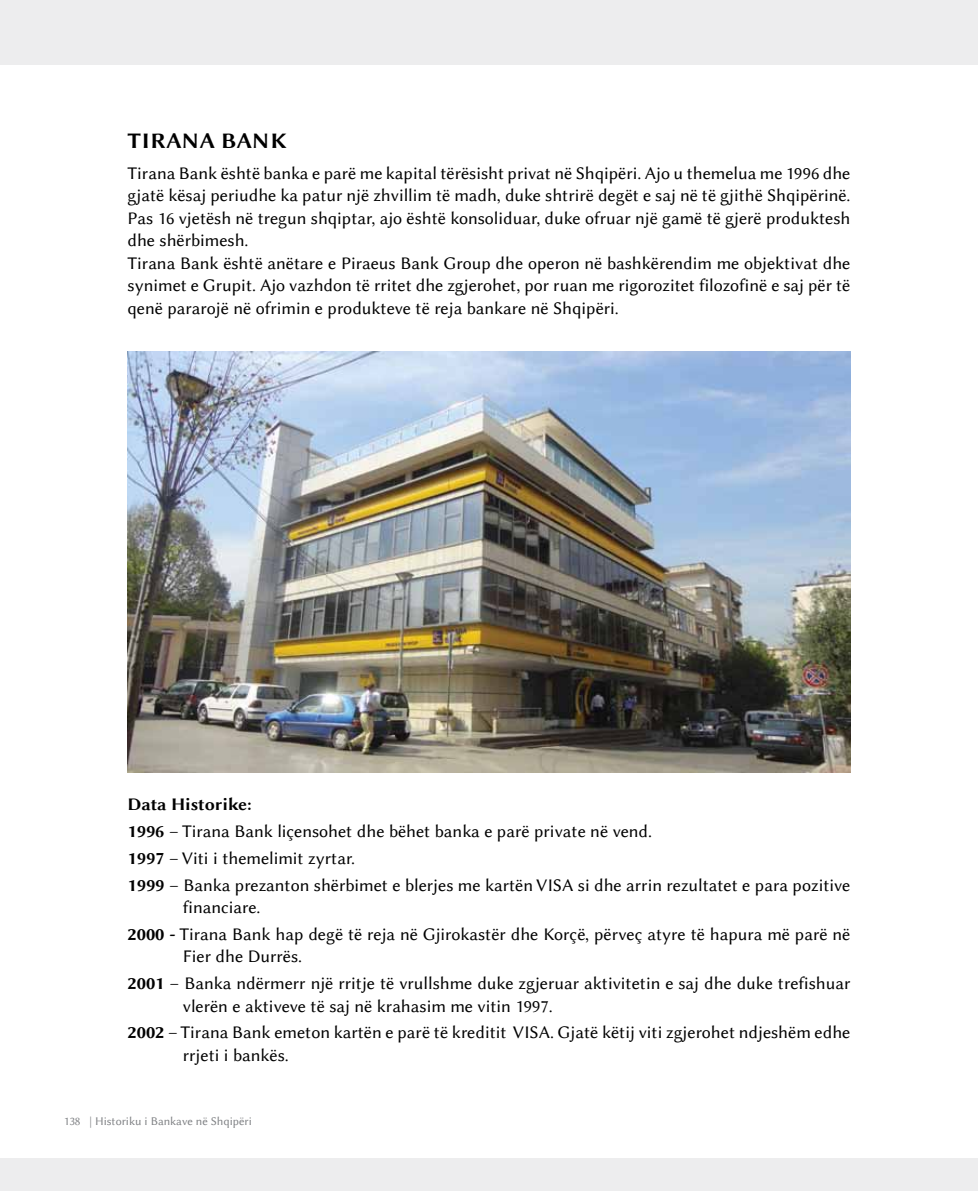
<style>
.page{position:relative;width:978px;height:1191px;background:#fff}
.page>*{position:absolute;margin:0;border:0;box-sizing:border-box;transform-origin:0 0}
.t1{font:22.5px "Lin Biolinum B";letter-spacing:.005em;color:#000}
.t2{font:18px/22.5px "Lin Biolinum";color:#000}
.t3{font:18px "Lin Biolinum B";color:#000}
.t4{font:12px "Lin Biolinum";color:#808285}
.s1{font-family:"Lin Biolinum B"}
</style>
<div class="page">
<div style="left:0;top:0;width:978px;height:65px;background:#ededee"></div>
<div style="left:0;top:1158px;width:978px;height:33px;background:#ededee"></div>
<img style="left:128px;top:351px;width:722px;height:421px">
<p class="t1" style="left:128px;top:125px;width:162px">Tirana Bank</p>
<p class="t2" style="left:128px;top:162px;width:724px">Tirana Bank është banka e parë me kapital tërësisht privat në Shqipëri. Ajo u themelua me 1996 dhe gjatë kësaj periudhe ka patur një zhvillim të madh, duke shtrirë degët e saj në të gjithë Shqipërinë.<br>Pas 16 vjetësh në tregun shqiptar, ajo është konsoliduar, duke ofruar një gamë të gjerë produktesh dhe shërbimesh.<br>Tirana Bank është anëtare e Piraeus Bank Group dhe operon në bashkërendim me objektivat dhe synimet e Grupit. Ajo vazhdon të rritet dhe zgjerohet, por ruan me rigorozitet filozofinë e saj për të qenë pararojë në ofrimin e produkteve të reja bankare në Shqipëri.</p>
<p class="t3" style="left:128px;top:792px;width:126px">Data H istorike:</p>
<p class="t2" style="left:128px;top:818px;width:526px;line-height:26.7px"><span class="s1">1996</span> – Tirana Bank liçensohet dhe bëhet banka e parë private në vend.<br><span class="s1">1997</span> – Viti i themelimit zyrtar.<br><span class="s1">1999 –</span> Banka prezanton shërbimet e blerjes me kartën VISA</p>
<p class="t2" style="left:578px;top:873px;width:274px">si dhe arrin rezultatet e para pozitive</p>
<p class="t2" style="left:128px;top:894px;width:724px;line-height:26.7px;text-indent:55px">financiare.<br><span class="s1">2000 -</span> Tirana Bank hap degë të reja në Gjirokastër dhe Korçë, përveç atyre të hapura më parë në</p>
<p class="t2" style="left:128px;top:943px;width:724px;line-height:26.7px;text-indent:55px">Fier dhe Durrës.<br><span class="s1">2001 –</span> Banka ndërmerr një rritje të vrullshme duke zgjeruar aktivitetin e saj dhe duke trefishuar</p>
<p class="t2" style="left:128px;top:992px;width:427px;line-height:26.7px;text-indent:55px">vlerën e aktiveve të saj në krahasim me vitin 1997.<br><span class="s1">2002</span> – Tirana Bank emeton kartën e parë të kreditit VISA</p>
<p class="t2" style="left:550px;top:1021px;width:302px">. Gjatë këtij viti zgjerohet ndjeshëm edhe</p>
<p class="t2" style="left:183px;top:1044px;width:108px">rrjeti i bankës.</p>
<p class="t4" style="left:64px;top:1113px;width:190px">138 | Historiku i Bankave në Shqipëri</p>
</div>
